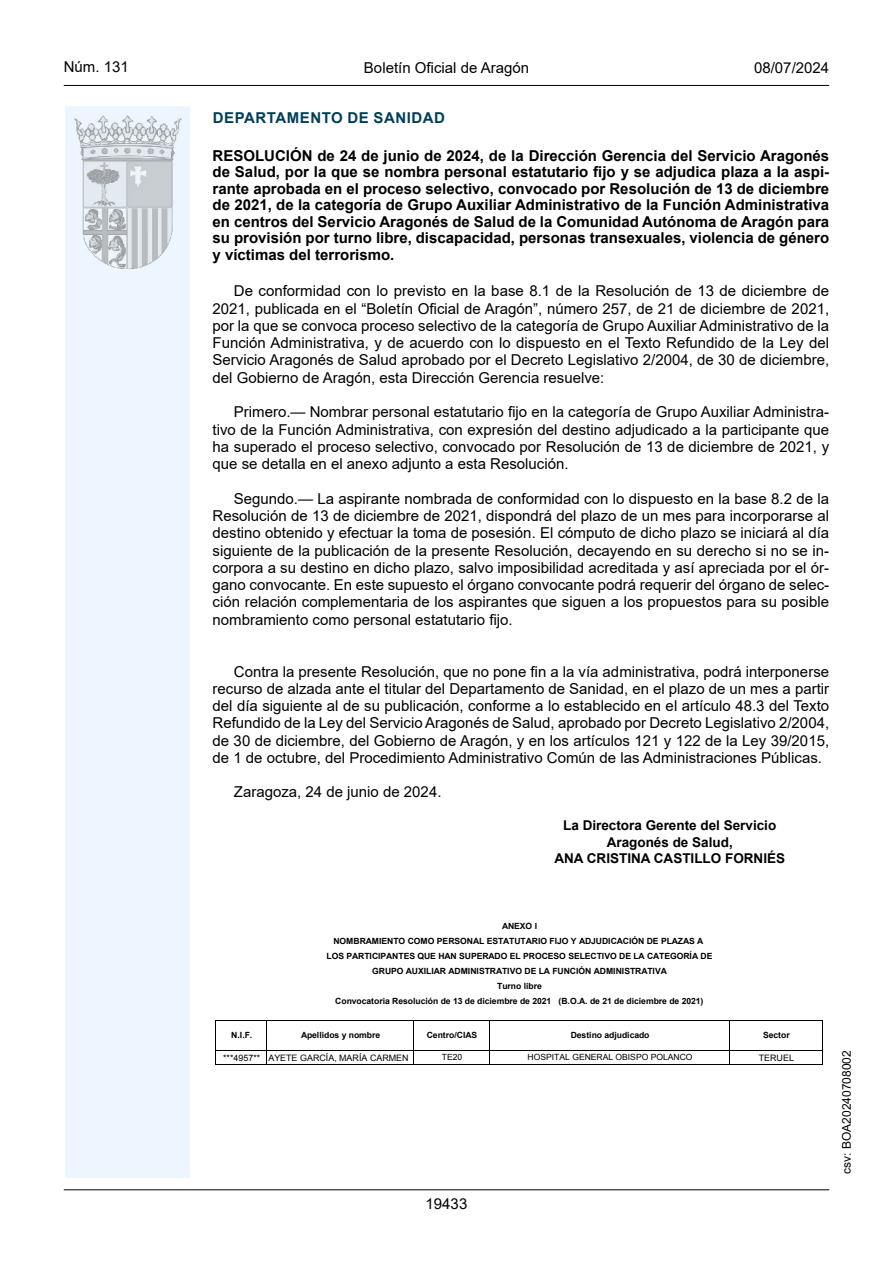
<style>
.page{position:relative;width:893px;height:1263px;background:#fff}
.page>*{position:absolute;margin:0;border:0;box-sizing:border-box;transform-origin:0 0}
.inicio_de_parrafo{font:15px/17.2px "Arial";color:#000;text-align:justify}
.Titulo_text{font:15px/16.5px "Arial Bold MT2";color:#000;text-align:justify}
.estilo_head-c{font:15px "Arial";color:#000}
.emisor_text{font:15px "Arial Bold MT2";letter-spacing:.035em;color:#003f58}
.estilo_head-d{font:15px "Arial MT2";color:#000}
.estilo_head-i{font:15px "Arial MT2";color:#000}
.numero_pagina{font:15px "Arial MT2";color:#000}
.firma_der{font:13.5px "Arial Bold MT2";color:#000}
.estilo_head-i-2{font:12px "Arial MT2";color:#000}
.t1{font:8.85px "Xgvhvk Arial";letter-spacing:.005em;color:#000}
.t2{font:700 8.55px/15px "Hqmtcq Arial";letter-spacing:-.005em;color:#000;text-align:center}
.t3{font:8.55px "Xgvhvk Arial";letter-spacing:-.005em;color:#000}
.s1{font-family:"Arial";font-weight:700}
</style>
<div class="page">
<div style="left:65px;top:106px;width:125px;height:1072px;background:#edf6fe"></div>
<img style="left:75px;top:115px;width:106px;height:153px">
<hr style="left:64px;top:85px;width:765px;height:1px;background:#000">
<hr style="left:64px;top:1189px;width:765px;height:1px;background:#000">
<hr style="left:215px;top:1020px;width:1px;height:44px;background:#000">
<hr style="left:266px;top:1020px;width:1px;height:44px;background:#000">
<hr style="left:413px;top:1020px;width:1px;height:44px;background:#000">
<hr style="left:489px;top:1020px;width:1px;height:44px;background:#000">
<hr style="left:729px;top:1020px;width:1px;height:44px;background:#000">
<hr style="left:822px;top:1020px;width:1px;height:44px;background:#000">
<hr style="left:216px;top:1020px;width:607px;height:1px;background:#000">
<hr style="left:216px;top:1050px;width:607px;height:1px;background:#000">
<hr style="left:216px;top:1063px;width:607px;height:1px;background:#000">
<p class="estilo_head-i" style="left:64px;top:57px;width:67px">Núm. 131</p>
<p class="estilo_head-c" style="left:364px;top:57px;width:167px">Boletín Oficial de Aragón</p>
<p class="estilo_head-d" style="left:754px;top:57px;width:77px">08/07/2024</p>
<h5 class="emisor_text" style="left:213px;top:107px;width:234px">DEPARTAMENTO DE SANIDAD</h5>
<p class="Titulo_text" style="left:213px;top:147px;width:618px">RESOLUCIÓN de 24 de junio de 2024, de la Dirección Gerencia del Servicio Aragonés <span class="s1">de Salud, por la que se nombra personal estatutario fijo y se adjudica plaza a la aspi&shy;</span>rante aprobada en el proceso selectivo, convocado por Resolución de 13 de diciembre de 2021, de la categoría de Grupo Auxiliar Administrativo de la Función Administrativa en centros del Servicio Aragonés de Salud de la Comunidad Autónoma de Aragón para su provisión por turno libre, discapacidad, personas transexuales, violencia de género <span class="s1">y víctimas del terrorismo.</span></p>
<p class="inicio_de_parrafo" style="left:213px;top:282px;width:618px;text-indent:21px">De conformidad con lo previsto en la base 8.1 de la Resolución de 13 de diciembre de 2021, publicada en el “Boletín Oficial de Aragón”, número 257, de 21 de diciembre de 2021, por la que se convoca proceso selectivo de la categoría de Grupo Auxiliar Administrativo de la Función Administrativa, y de acuerdo con lo dispuesto en el Texto Refundido de la Ley del Servicio Aragonés de Salud aprobado por el Decreto Legislativo 2/2004, de 30 de diciembre, del Gobierno de Aragón, esta Dirección Gerencia resuelve:</p>
<p class="inicio_de_parrafo" style="left:213px;top:403px;width:618px;text-indent:21px">Primero.— Nombrar personal estatutario fijo en la categoría de Grupo Auxiliar Administra&shy;tivo de la Función Administrativa, con expresión del destino adjudicado a la participante que ha superado el proceso selectivo, convocado por Resolución de 13 de diciembre de 2021, y que se detalla en el anexo adjunto a esta Resolución.</p>
<p class="inicio_de_parrafo" style="left:213px;top:490px;width:618px;text-indent:21px">Segundo.— La aspirante nombrada de conformidad con lo dispuesto en la base 8.2 de la Resolución de 13 de diciembre de 2021, dispondrá del plazo de un mes para incorporarse al destino obtenido y efectuar la toma de posesión. El cómputo de dicho plazo se iniciará al día siguiente de la publicación de la presente Resolución, decayendo en su derecho si no se in&shy;corpora a su destino en dicho plazo, salvo imposibilidad acreditada y así apreciada por el ór&shy;gano convocante. En este supuesto el órgano convocante podrá requerir del órgano de selec&shy;ción relación complementaria de los aspirantes que siguen a los propuestos para su posible nombramiento como personal estatutario fijo.</p>
<p class="inicio_de_parrafo" style="left:213px;top:662px;width:618px;text-indent:21px">Contra la presente Resolución, que no pone fin a la vía administrativa, podrá interponerse recurso de alzada ante el titular del Departamento de Sanidad, en el plazo de un mes a partir del día siguiente al de su publicación, conforme a lo establecido en el artículo 48.3 del Texto Refundido de la Ley del Servicio Aragonés de Salud, aprobado por Decreto Legislativo 2/2004, de 30 de diciembre, del Gobierno de Aragón, y en los artículos 121 y 122 de la Ley 39/2015, de 1 de octubre, del Procedimiento Administrativo Común de las Administraciones Públicas.</p>
<p class="inicio_de_parrafo" style="left:234px;top:783px;width:209px">Zaragoza, 24 de junio de 2024.</p>
<p class="firma_der" style="left:563px;top:816px;width:215px">La Directora Gerente del Servicio</p>
<p class="firma_der" style="left:607px;top:833px;width:128px">Aragonés de Salud,</p>
<p class="firma_der" style="left:554px;top:849px;width:232px">ANA CRISTINA CASTILLO FORNIÉS</p>
<p class="t2" style="left:327px;top:919px;width:387px">ANEXO I<br>NOMBRAMIENTO COMO PERSONAL ESTATUTARIO FIJO Y ADJUDICACIÓN DE PLAZAS A LOS PARTICIPANTES QUE HAN SUPERADO EL PROCESO SELECTIVO DE LA CATEGORÍA DE GRUPO AUXILIAR ADMINISTRATIVO DE LA FUNCIÓN ADMINISTRATIVA</p>
<p class="t2" style="left:335px;top:994px;width:370px">Convocatoria Resolución de 13 de diciembre de 2021 (B.O.A. de 21 de diciembre de 2021)</p>
<p class="t2" style="left:497px;top:979px;width:46px">Turno libre</p>
<p class="t2" style="left:231px;top:1028px;width:23px">N.I.F.</p>
<p class="t2" style="left:301px;top:1028px;width:81px">Apellidos y nombre</p>
<p class="t2" style="left:427px;top:1028px;width:52px">Centro/CIAS</p>
<p class="t2" style="left:571px;top:1028px;width:80px">Destino adjudicado</p>
<p class="t2" style="left:763px;top:1028px;width:28px">Sector</p>
<p class="t1" style="left:223px;top:1051px;width:187px">***4957** AYETE GARCÍA, MARÍA CARMEN</p>
<p class="t3" style="left:442px;top:1051px;width:22px">TE20</p>
<p class="t3" style="left:527px;top:1051px;width:167px">HOSPITAL GENERAL OBISPO POLANCO</p>
<p class="t1" style="left:759px;top:1051px;width:37px">TERUEL</p>
<p class="numero_pagina" style="left:426px;top:1193px;width:43px">19433</p>
<p class="estilo_head-i-2" style="left:838px;top:1174px;width:125px;rotate:-90deg">csv: BOA20240708002</p>
</div>
